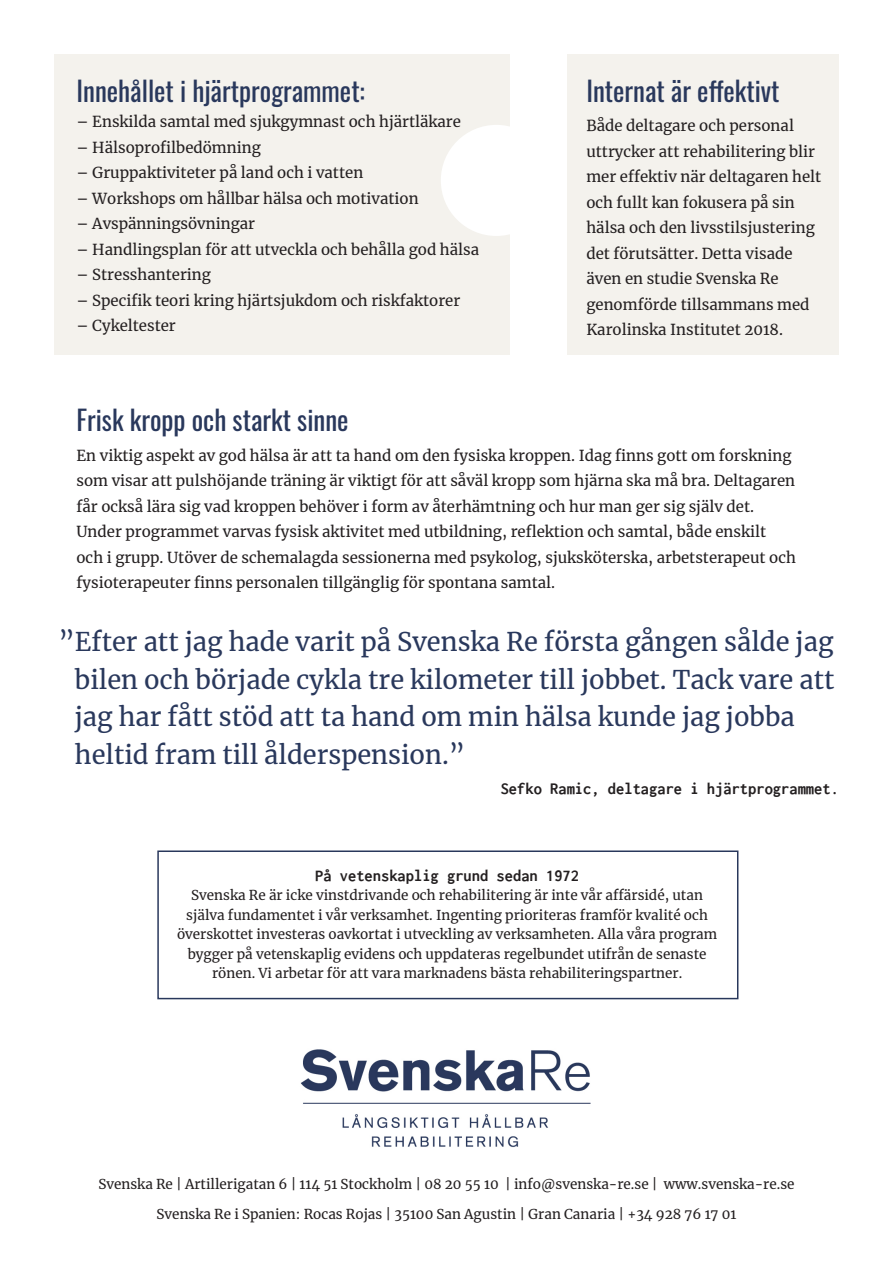
<style>
.page{position:relative;width:893px;height:1263px;background:#fff}
.page>*{position:absolute;margin:0;border:0;box-sizing:border-box;transform-origin:0 0}
.t1{font:27px "Oswald";color:#29385c}
.t2{font:25.5px/37.5px "Merriweather";color:#29385c}
.t3{font:700 16.5px "Inconsolata";color:#231f20}
.t4{font:15px/25.5px "Merriweather";color:#231f20}
.t5{font:13.5px/19.5px "Merriweather";color:#231f20;text-align:center}
</style>
<div class="page">
<div style="left:54px;top:54px;width:455px;height:301px;background:#f4f2ed"></div>
<div style="left:441px;top:125px;width:111px;height:111px;background:#fff;border-radius:50%"></div>
<img style="left:301px;top:1049px;width:290px;height:99px">
<div style="left:567px;top:54px;width:272px;height:301px;background:#f4f2ed"></div>
<div style="left:157px;top:850px;width:581px;height:149px;border:2px solid #29385c"></div>
<p class="t1" style="left:77px;top:67px;width:290px">Innehållet i hjärtprogrammet:</p>
<p class="t4" style="left:77px;top:108px;width:386px">– Enskilda samtal med sjukgymnast och hjärtläkare</p>
<p class="t4" style="left:77px;top:134px;width:186px">– Hälsoprofilbedömning</p>
<p class="t4" style="left:77px;top:159px;width:288px">– Gruppaktiviteter på land och i vatten</p>
<p class="t4" style="left:77px;top:185px;width:344px">– Workshops om hållbar hälsa och motivation</p>
<p class="t4" style="left:77px;top:210px;width:180px">– Avspänningsövningar</p>
<p class="t4" style="left:77px;top:236px;width:404px">– Handlingsplan för att utveckla och behålla god hälsa</p>
<p class="t4" style="left:77px;top:261px;width:136px">– Stresshantering</p>
<p class="t4" style="left:77px;top:287px;width:385px">– Specifik teori kring hjärtsjukdom och riskfaktorer</p>
<p class="t4" style="left:77px;top:312px;width:101px">– Cykeltester</p>
<p class="t1" style="left:586px;top:67px;width:195px">Internat är effektivt</p>
<p class="t4" style="left:586px;top:113px;width:237px">Både deltagare och personal uttrycker att rehabilitering blir mer effektiv när deltagaren helt och fullt kan fokusera på sin hälsa och den livsstilsjustering det förutsätter. Detta visade även en studie Svenska Re genomförde tillsammans med<br>Karolinska Institutet 2018.</p>
<p class="t1" style="left:77px;top:396px;width:274px">Frisk kropp och starkt sinne</p>
<p class="t4" style="left:77px;top:442px;width:721px">En viktig aspekt av god hälsa är att ta hand om den fysiska kroppen. Idag finns gott om forskning som visar att pulshöjande träning är viktigt för att såväl kropp som hjärna ska må bra. Deltagaren får också lära sig vad kroppen behöver i form av återhämtning och hur man ger sig själv det.<br>Under programmet varvas fysisk aktivitet med utbildning, reflektion och samtal, både enskilt och i grupp. Utöver de schemalagda sessionerna med psykolog, sjuksköterska, arbetsterapeut och fysioterapeuter finns personalen tillgänglig för spontana samtal.</p>
<p class="t2" style="left:75px;top:622px;width:761px;text-indent:-16px">”Efter att jag hade varit på Svenska Re första gången sålde jag bilen och började cykla tre kilometer till jobbet. Tack vare att jag har fått stöd att ta hand om min hälsa kunde jag jobba heltid fram till ålderspension.”</p>
<p class="t3" style="left:501px;top:777px;width:340px">Sefko Ramic, deltagare i hjärtprogrammet.</p>
<p class="t3" style="left:315px;top:864px;width:265px">På vetenskaplig grund sedan 1972</p>
<p class="t5" style="left:177px;top:885px;width:542px">Svenska Re är icke vinstdrivande och rehabilitering är inte vår affärsidé, utan själva fundamentet i vår verksamhet. Ingenting prioriteras framför kvalité och överskottet investeras oavkortat i utveckling av verksamheten. Alla våra program bygger på vetenskaplig evidens och uppdateras regelbundet utifrån de senaste rönen. Vi arbetar för att vara marknadens bästa rehabiliteringspartner.</p>
<p class="t5" style="left:98px;top:1174px;width:698px">Svenska Re | Artillerigatan 6 | 114 51 Stockholm | 08 20 55 10 | info@svenska-re.se | www.svenska-re.se</p>
<p class="t5" style="left:157px;top:1204px;width:581px">Svenska Re i Spanien: Rocas Rojas | 35100 San Agustin | Gran Canaria | +34 928 76 17 01</p>
</div>
